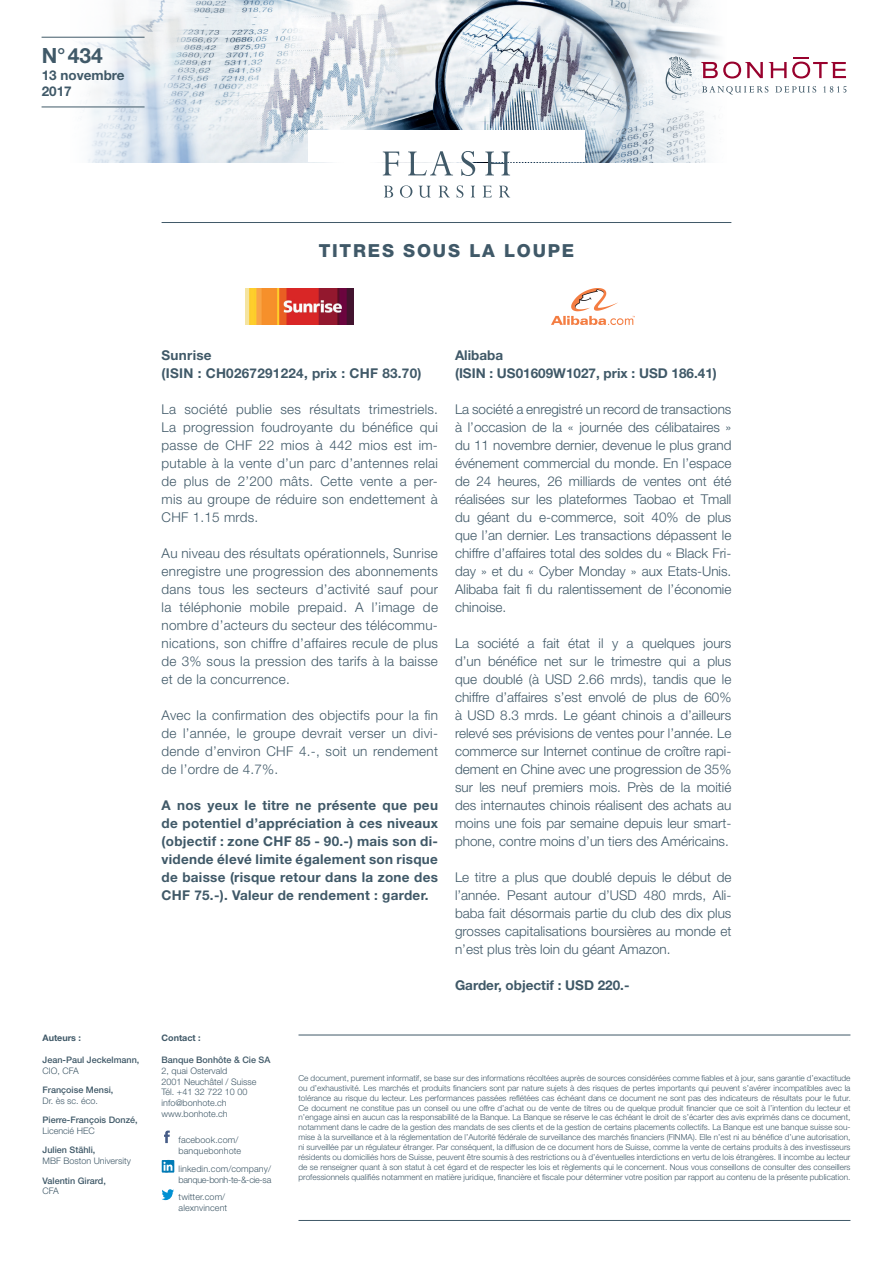
<style>
.page{position:relative;width:893px;height:1263px;background:#fff}
.page>*{position:absolute;margin:0;border:0;box-sizing:border-box;transform-origin:0 0}
.t1{font:700 21px "Helvetica Neue LT Std";color:#405968}
.t2{font:800 18px "Helvetica Neue LT Std";letter-spacing:.1em;color:#405968}
.t3{font:300 13.5px/18px "Helvetica Neue LT Std";color:#405968;text-align:justify}
.t4{font:700 13.5px/18px "Helvetica Neue LT Std";letter-spacing:.02em;color:#405968}
.t5{font:700 13.5px/18px "Helvetica Neue LT Std";color:#405968}
.t6{font:300 9px/10.8px "Helvetica Neue LT Std";color:#405968}
.t7{font:500 9px "Helvetica Neue LT Std";color:#405968}
.t8{font:700 9px "Helvetica Neue LT Std";color:#405968}
.t9{font:300 8.25px/9.9px "Helvetica Neue LT Std";color:#405968;text-align:justify}
</style>
<div class="page">
<img style="left:552px;top:288px;width:82px;height:36px">
<hr style="left:298px;top:1035px;width:552px;height:1px;background:#405968">
<hr style="left:298px;top:1220px;width:552px;height:1px;background:#405968">
<hr style="left:162px;top:222px;width:569px;height:1px;background:#405968">
<svg style="left:164px;top:1130px;width:6px;height:13px"></svg>
<svg style="left:162px;top:1189px;width:12px;height:11px"></svg>
<svg style="left:162px;top:1160px;width:12px;height:12px"></svg>
<svg style="left:163px;top:1160px;width:9px;height:12px"></svg>
<img style="left:246px;top:288px;width:108px;height:36px">
<img style="left:264px;top:0;width:261px;height:162px">
<svg style="left:41px;top:0;width:223px;height:162px"></svg>
<hr style="left:42px;top:107px;width:103px;height:1px;background:#405968">
<hr style="left:42px;top:37px;width:103px;height:1px;background:#405968">
<div style="left:308px;top:131px;width:277px;height:31px;background:#fff"></div>
<svg style="left:383px;top:152px;width:16px;height:23px"></svg>
<svg style="left:408px;top:151px;width:45px;height:24px"></svg>
<svg style="left:461px;top:151px;width:14px;height:25px"></svg>
<svg style="left:485px;top:152px;width:25px;height:23px"></svg>
<svg style="left:384px;top:186px;width:9px;height:11px"></svg>
<svg style="left:400px;top:185px;width:12px;height:13px"></svg>
<svg style="left:419px;top:186px;width:12px;height:12px"></svg>
<svg style="left:439px;top:186px;width:10px;height:11px"></svg>
<svg style="left:457px;top:185px;width:6px;height:13px"></svg>
<svg style="left:471px;top:186px;width:4px;height:11px"></svg>
<svg style="left:483px;top:186px;width:9px;height:11px"></svg>
<svg style="left:499px;top:186px;width:11px;height:11px"></svg>
<svg style="left:525px;top:0;width:244px;height:162px"></svg>
<svg style="left:662px;top:57px;width:30px;height:39px"></svg>
<svg style="left:701px;top:58px;width:145px;height:21px"></svg>
<svg style="left:702px;top:86px;width:66px;height:8px"></svg>
<svg style="left:775px;top:86px;width:41px;height:7px"></svg>
<svg style="left:823px;top:86px;width:23px;height:7px"></svg>
<h1 class="t1" style="left:42px;top:43px;width:63px">N°434</h1>
<p class="t5" style="left:42px;top:66px;width:85px;line-height:16.2px">13 novembre<br>2017</p>
<h2 class="t2" style="left:319px;top:240px;width:257px">TITRES SOUS LA LOUPE</h2>
<p class="t8" style="left:43px;top:1033px;width:40px">Auteurs :</p>
<p class="t7" style="left:43px;top:1054px;width:98px">Jean-Paul Jeckelmann,</p>
<p class="t6" style="left:43px;top:1065px;width:38px">CIO, CFA</p>
<p class="t7" style="left:43px;top:1084px;width:72px">Françoise Mensi,</p>
<p class="t6" style="left:43px;top:1095px;width:57px">Dr. ès sc. éco.</p>
<p class="t7" style="left:43px;top:1115px;width:97px">Pierre-François Donzé,</p>
<p class="t6" style="left:43px;top:1125px;width:54px">Licencié HEC</p>
<p class="t7" style="left:43px;top:1145px;width:54px">Julien Stähli,</p>
<p class="t6" style="left:43px;top:1155px;width:90px">MBF Boston University</p>
<p class="t7" style="left:43px;top:1175px;width:65px">Valentin Girard,</p>
<p class="t6" style="left:43px;top:1185px;width:18px">CFA</p>
<p class="t4" style="left:162px;top:346px;width:261px">Sunrise<br>(ISIN : CH0267291224, prix : CHF 83.70)</p>
<p class="t3" style="left:162px;top:400px;width:278px">La société publie ses résultats trimestriels.<br>La progression foudroyante du bénéfice qui passe de CHF 22 mios à 442 mios est im&shy;putable à la vente d’un parc d’antennes relai de plus de 2’200 mâts. Cette vente a per&shy;mis au groupe de réduire son endettement à CHF 1.15 mrds.</p>
<p class="t3" style="left:162px;top:544px;width:278px">Au niveau des résultats opérationnels, Sunrise enregistre une progression des abonnements dans tous les secteurs d’activité sauf pour la téléphonie mobile prepaid. A l’image de nombre d’acteurs du secteur des télécommu&shy;nications, son chiffre d’affaires recule de plus de 3% sous la pression des tarifs à la baisse et de la concurrence.</p>
<p class="t3" style="left:162px;top:706px;width:278px">Avec la confirmation des objectifs pour la fin de l’année, le groupe devrait verser un divi&shy;dende d’environ CHF 4.-, soit un rendement de l’ordre de 4.7%.</p>
<p class="t4" style="left:162px;top:796px;width:278px;text-align:justify">A nos yeux le titre ne présente que peu de potentiel d’appréciation à ces niveaux (objectif : zone CHF 85 - 90.-) mais son di&shy;vidende élevé limite également son risque de baisse (risque retour dans la zone des CHF 75.-). Valeur de rendement : garder.</p>
<p class="t5" style="left:455px;top:346px;width:263px">Alibaba<br>(ISIN : US01609W1027, prix : USD 186.41)</p>
<p class="t3" style="left:455px;top:400px;width:278px">La société a enregistré un record de transactions à l’occasion de la « journée des célibataires » du 11 novembre dernier, devenue le plus grand événement commercial du monde. En l’espace de 24 heures, 26 milliards de ventes ont été réalisées sur les plateformes Taobao et Tmall du géant du e-commerce, soit 40% de plus que l’an dernier. Les transactions dépassent le chiffre d’affaires total des soldes du « Black Fri&shy;day » et du « Cyber Monday » aux Etats-Unis.<br>Alibaba fait fi du ralentissement de l’économie chinoise.</p>
<p class="t3" style="left:455px;top:634px;width:278px">La société a fait état il y a quelques jours d’un bénéfice net sur le trimestre qui a plus que doublé (à USD 2.66 mrds), tandis que le chiffre d’affaires s’est envolé de plus de 60% à USD 8.3 mrds. Le géant chinois a d’ailleurs relevé ses prévisions de ventes pour l’année. Le commerce sur Internet continue de croître rapi&shy;dement en Chine avec une progression de 35% sur les neuf premiers mois. Près de la moitié des internautes chinois réalisent des achats au moins une fois par semaine depuis leur smart&shy;phone, contre moins d’un tiers des Américains.</p>
<p class="t3" style="left:455px;top:868px;width:278px">Le titre a plus que doublé depuis le début de l’année. Pesant autour d’USD 480 mrds, Ali&shy;baba fait désormais partie du club des dix plus grosses capitalisations boursières au monde et n’est plus très loin du géant Amazon.</p>
<p class="t5" style="left:455px;top:976px;width:176px">Garder, objectif : USD 220.-</p>
<p class="t8" style="left:162px;top:1033px;width:41px">Contact :</p>
<p class="t7" style="left:162px;top:1054px;width:110px">Banque Bonhôte &amp; Cie SA</p>
<p class="t6" style="left:162px;top:1065px;width:97px">2, quai Ostervald<br>2001 Neuchâtel / Suisse<br>Tél. +41 32 722 10 00 info@bonhote.ch www.bonhote.ch</p>
<p class="t6" style="left:179px;top:1134px;width:64px">facebook.com/ banquebonhote</p>
<p class="t6" style="left:179px;top:1163px;width:94px">linkedin.com/company/ banque-bonh-te-&amp;-cie-sa</p>
<p class="t6" style="left:179px;top:1191px;width:50px">twitter.com/ alexnvincent</p>
<p class="t9" style="left:298px;top:1073px;width:554px">Ce document, purement informatif, se base sur des informations récoltées auprès de sources considérées comme fiables et à jour, sans garantie d’exactitude ou d’exhaustivité. Les marchés et produits financiers sont par nature sujets à des risques de pertes importants qui peuvent s’avérer incompatibles avec la tolérance au risque du lecteur. Les performances passées reflétées cas échéant dans ce document ne sont pas des indicateurs de résultats pour le futur.<br>Ce document ne constitue pas un conseil ou une offre d’achat ou de vente de titres ou de quelque produit financier que ce soit à l’intention du lecteur et n’engage ainsi en aucun cas la responsabilité de la Banque. La Banque se réserve le cas échéant le droit de s’écarter des avis exprimés dans ce document, notamment dans le cadre de la gestion des mandats de ses clients et de la gestion de certains placements collectifs. La Banque est une banque suisse sou&shy;mise à la surveillance et à la réglementation de l’Autorité fédérale de surveillance des marchés financiers (FINMA). Elle n’est ni au bénéfice d’une autorisation, ni surveillée par un régulateur étranger. Par conséquent, la diffusion de ce document hors de Suisse, comme la vente de certains produits à des investisseurs résidents ou domiciliés hors de Suisse, peuvent être soumis à des restrictions ou à d’éventuelles interdictions en vertu de lois étrangères. Il incombe au lecteur de se renseigner quant à son statut à cet égard et de respecter les lois et règlements qui le concernent. Nous vous conseillons de consulter des conseillers professionnels qualifiés notamment en matière juridique, financière et fiscale pour déterminer votre position par rapport au contenu de la présente publication.</p>
</div>
